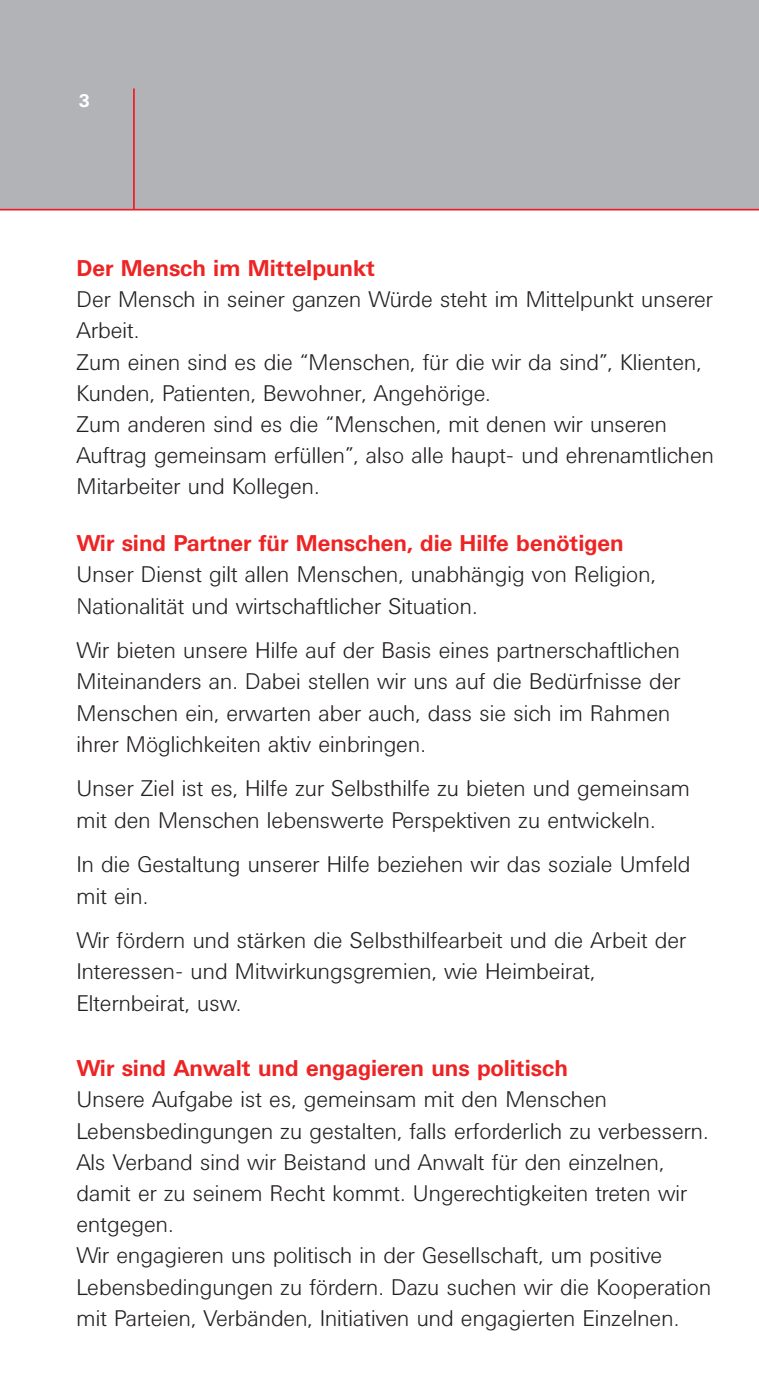
<style>
.page{position:relative;width:759px;height:1397px;background:#fff}
.page>*{position:absolute;margin:0;border:0;box-sizing:border-box;transform-origin:0 0}
.t1{font:300 22.5px/31.3px "Univers BQ";color:#231f20}
.t2{font:700 22.5px "Univers BQ";color:#ee2323}
.t3{font:700 18px "Univers BQ";color:#fff}
</style>
<div class="page">
<div style="left:0;top:0;width:759px;height:210px;background:#b2b3b7"></div>
<hr style="left:133px;top:88px;width:2px;height:122px;background:#ee1d23">
<hr style="left:0;top:209px;width:759px;height:1px;background:#ee1d23">
<p class="t3" style="left:79px;top:91px;width:13px">3</p>
<p class="t2" style="left:77px;top:256px;width:300px">Der Mensch im Mittelpunkt</p>
<p class="t1" style="left:77px;top:283px;width:639px">Der Mensch in seiner ganzen Würde steht im Mittelpunkt unserer Arbeit.<br>Zum einen sind es die “Menschen, für die wir da sind”, Klienten, Kunden, Patienten, Bewohner, Angehörige.<br>Zum anderen sind es die “Menschen, mit denen wir unseren Auftrag gemeinsam erfüllen”, also alle haupt- und ehrenamtlichen Mitarbeiter und Kollegen.</p>
<p class="t2" style="left:77px;top:531px;width:549px">Wir sind Partner für Menschen, die Hilfe benötigen</p>
<p class="t1" style="left:77px;top:559px;width:581px">Unser Dienst gilt allen Menschen, unabhängig von Religion,<br>Nationalität und wirtschaftlicher Situation.</p>
<p class="t1" style="left:77px;top:634px;width:606px">Wir bieten unsere Hilfe auf der Basis eines partnerschaftlichen Miteinanders an. Dabei stellen wir uns auf die Bedürfnisse der Menschen ein, erwarten aber auch, dass sie sich im Rahmen ihrer Möglichkeiten aktiv einbringen.</p>
<p class="t1" style="left:77px;top:773px;width:615px">Unser Ziel ist es, Hilfe zur Selbsthilfe zu bieten und gemeinsam mit den Menschen lebenswerte Perspektiven zu entwickeln.</p>
<p class="t1" style="left:77px;top:848px;width:615px">In die Gestaltung unserer Hilfe beziehen wir das soziale Umfeld mit ein.</p>
<p class="t1" style="left:77px;top:924px;width:611px">Wir fördern und stärken die Selbsthilfearbeit und die Arbeit der<br>Interessen- und Mitwirkungsgremien, wie Heimbeirat,<br>Elternbeirat, usw.</p>
<p class="t2" style="left:77px;top:1056px;width:493px">Wir sind Anwalt und engagieren uns politisch</p>
<p class="t1" style="left:77px;top:1084px;width:636px">Unsere Aufgabe ist es, gemeinsam mit den Menschen Lebensbedingungen zu gestalten, falls erforderlich zu verbessern.<br>Als Verband sind wir Beistand und Anwalt für den einzelnen, damit er zu seinem Recht kommt. Ungerechtigkeiten treten wir entgegen.<br>Wir engagieren uns politisch in der Gesellschaft, um positive Lebensbedingungen zu fördern. Dazu suchen wir die Kooperation mit Parteien, Verbänden, Initiativen und engagierten Einzelnen.</p>
</div>
